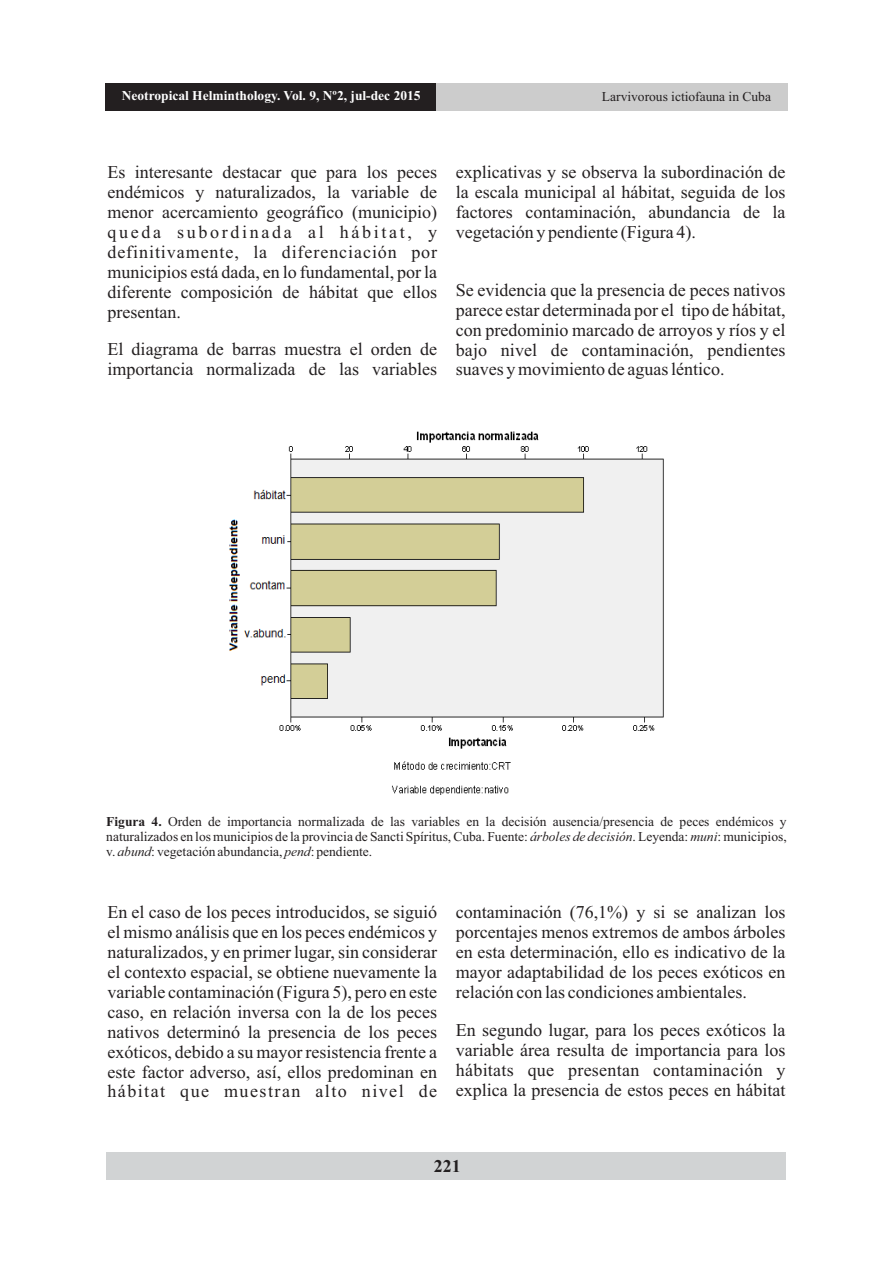
<style>
.page{position:relative;width:893px;height:1263px;background:#fff}
.page>*{position:absolute;margin:0;border:0;box-sizing:border-box;transform-origin:0 0}
.t1{font:18px/20px "Times New Roman";color:#231f20;text-align:justify}
.t2{font:700 18px "Times New Roman";color:#231f20}
.t3{font:13.5px/15px "Times New Roman";color:#231f20;text-align:justify}
.t4{font:700 13.5px "Times New Roman";color:#fff}
.s1{font-weight:700}
.s2{font-style:italic}
</style>
<div class="page">
<img style="left:229px;top:431px;width:435px;height:363px">
<div style="left:106px;top:83px;width:681px;height:28px;background:#ccc"></div>
<div style="left:106px;top:83px;width:330px;height:28px;background:#231f20"></div>
<div style="left:107px;top:1152px;width:679px;height:28px;background:#d1d3d4"></div>
<p class="t4" style="left:122px;top:91px;width:300px">Neotropical Helminthology. Vol. 9, Nº2, jul-dec 2015</p>
<p class="t3" style="left:602px;top:91px;width:171px">Larvivorous ictiofauna in Cuba</p>
<p class="t1" style="left:107px;top:164px;width:331px">Es interesante destacar que para los peces endémicos y naturalizados, la variable de menor acercamiento geográfico (municipio) queda subordinada al hábitat, y definitivamente, la diferenciación por municipios está dada, en lo fundamental, por la diferente composición de hábitat que ellos presentan.</p>
<p class="t1" style="left:107px;top:341px;width:331px">El diagrama de barras muestra el orden de importancia normalizada de las variables</p>
<p class="t1" style="left:456px;top:164px;width:331px">explicativas y se observa la subordinación de la escala municipal al hábitat, seguida de los factores contaminación, abundancia de la vegetación y pendiente (Figura 4).</p>
<p class="t1" style="left:456px;top:281px;width:331px">Se evidencia que la presencia de peces nativos parece estar determinada por el tipo de hábitat, con predominio marcado de arroyos y ríos y el bajo nivel de contaminación, pendientes suaves y movimiento de aguas léntico.</p>
<p class="t3" style="left:106px;top:815px;width:682px"><span class="s1">Figura 4.</span> Orden de importancia normalizada de las variables en la decisión ausencia/presencia de peces endémicos y naturalizados en los municipios de la provincia de Sancti Spíritus, Cuba. Fuente: <span class="s2">árboles de decisión</span>. Leyenda: <span class="s2">muni</span>: municipios, v. <span class="s2">abund</span>: vegetación abundancia, <span class="s2">pend</span>: pendiente.</p>
<p class="t1" style="left:107px;top:904px;width:331px">En el caso de los peces introducidos, se siguió el mismo análisis que en los peces endémicos y naturalizados, y en primer lugar, sin considerar el contexto espacial, se obtiene nuevamente la variable contaminación (Figura 5), pero en este caso, en relación inversa con la de los peces nativos determinó la presencia de los peces exóticos, debido a su mayor resistencia frente a este factor adverso, así, ellos predominan en hábitat que muestran alto nivel de</p>
<p class="t1" style="left:456px;top:904px;width:331px">contaminación (76,1%) y si se analizan los porcentajes menos extremos de ambos árboles en esta determinación, ello es indicativo de la mayor adaptabilidad de los peces exóticos en relación con las condiciones ambientales.</p>
<p class="t1" style="left:456px;top:1021px;width:331px">En segundo lugar, para los peces exóticos la variable área resulta de importancia para los hábitats que presentan contaminación y explica la presencia de estos peces en hábitat</p>
<p class="t2" style="left:434px;top:1160px;width:28px">221</p>
</div>
